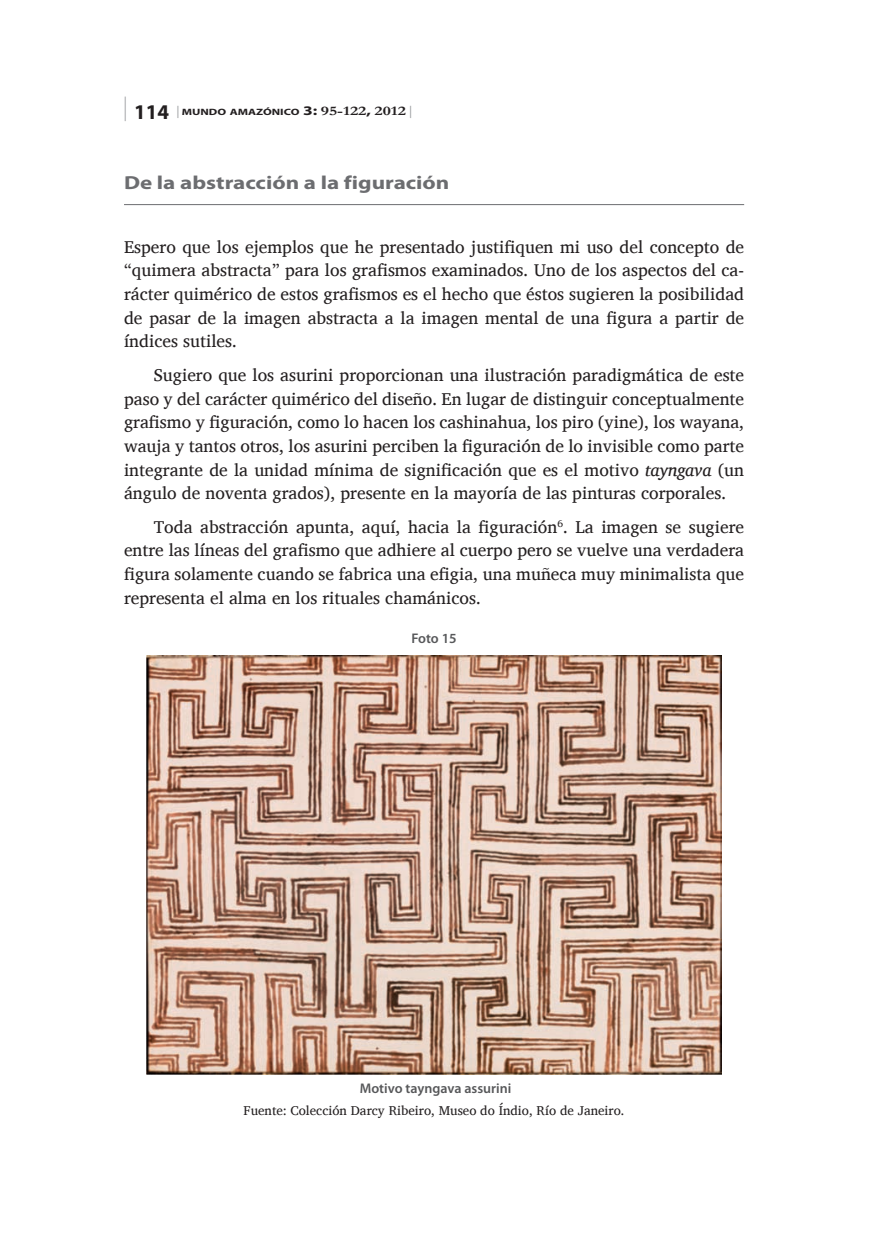
<style>
.page{position:relative;width:893px;height:1241px;background:#fff}
.page>*{position:absolute;margin:0;border:0;box-sizing:border-box;transform-origin:0 0}
.t1{font:700 18.9px "Myriad Pro";color:#6c6d70;scale:1.22 1}
.t2{font:17.5px/23.6px "Charis SIL";color:#231f20;text-align:justify}
.t3{font:600 14px "Myriad Pro";color:#57585a}
.t4{font:13.12px "Charis SIL";color:#231f20}
.t5{font:700 9.1px "Myriad Pro";color:#231f20;scale:1.33 1}
.s1{font-weight:400;font-stretch:condensed;font-size:24.5px;color:#939598}
.s2{font-size:21px}
.s3{font-weight:400;font-stretch:condensed;font-size:12.25px;color:#939598}
.s4{font-size:13.12px}
.s5{font-family:"Garamond";font-size:13.12px}
.s6{font-style:italic}
</style>
<div class="page">
<hr style="left:124px;top:204px;width:620px;height:1px;background:#6c6d70">
<img style="left:146px;top:655px;width:576px;height:419px">
<p class="t5" style="left:124px;top:106px;width:218px"><span class="s1">|</span> <span class="s2">114</span> <span class="s3">|</span> MUNDO AMAZÓNICO <span class="s4">3:</span> <span class="s5">95-122</span><span class="s4">,</span> <span class="s5">2012</span> <span class="s3">|</span></p>
<p class="t1" style="left:124px;top:171px;width:268px">De la abstracción a la figuración</p>
<p class="t2" style="left:124px;top:235px;width:622px">Espero que los ejemplos que he presentado justifiquen mi uso del concepto de “quimera abstracta” para los grafismos examinados. Uno de los aspectos del ca&shy;rácter quimérico de estos grafismos es el hecho que éstos sugieren la posibilidad de pasar de la imagen abstracta a la imagen mental de una figura a partir de índices sutiles.</p>
<p class="t2" style="left:124px;top:363px;width:622px;text-indent:30px">Sugiero que los asurini proporcionan una ilustración paradigmática de este paso y del carácter quimérico del diseño. En lugar de distinguir conceptualmente grafismo y figuración, como lo hacen los cashinahua, los piro (yine), los wayana, wauja y tantos otros, los asurini perciben la figuración de lo invisible como parte integrante de la unidad mínima de significación que es el motivo <span class="s6">tayngava</span> (un ángulo de noventa grados), presente en la mayoría de las pinturas corporales.</p>
<p class="t2" style="left:124px;top:515px;width:622px;text-indent:30px">Toda abstracción apunta, aquí, hacia la figuración<sup>6</sup>. La imagen se sugiere entre las líneas del grafismo que adhiere al cuerpo pero se vuelve una verdadera figura solamente cuando se fabrica una efigia, una muñeca muy minimalista que representa el alma en los rituales chamánicos.</p>
<p class="t3" style="left:411px;top:629px;width:47px">Foto 15</p>
<p class="t3" style="left:360px;top:1078px;width:153px">Motivo tayngava assurini</p>
<p class="t4" style="left:244px;top:1102px;width:382px">Fuente: Colección Darcy Ribeiro, Museo do Índio, Río de Janeiro.</p>
</div>
